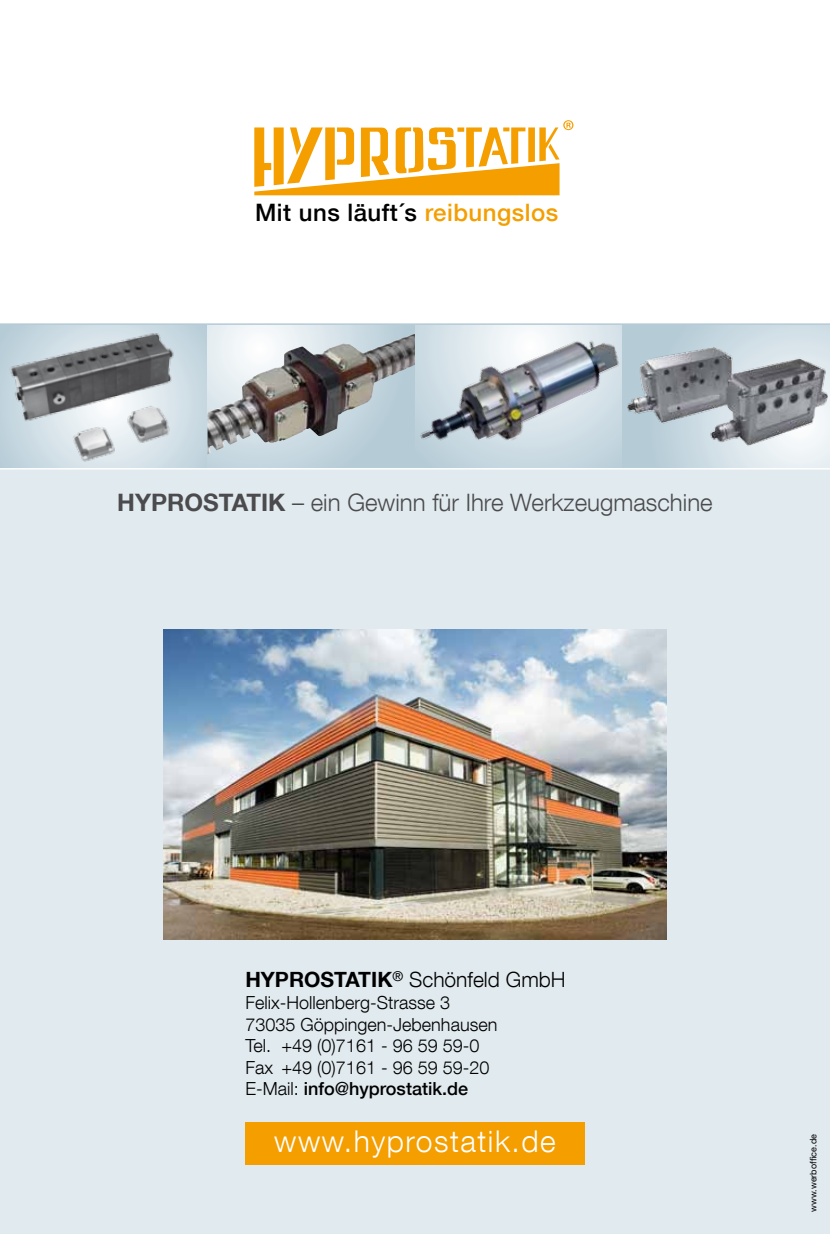
<style>
.page{position:relative;width:830px;height:1234px;background:#fff}
.page>*{position:absolute;margin:0;border:0;box-sizing:border-box;transform-origin:0 0}
.t1{font:300 30px "Helvetica Neue LT Com";letter-spacing:.05em;color:#fff}
.t2{font:300 24px "Helvetica Neue LT Com";color:#4b4b4d}
.t3{font:500 24px "Helvetica Neue LT Com";letter-spacing:.02em;color:#000}
.t4{font:700 24px "Helvetica Neue LT Com";color:#4b4b4d}
.t5{font:300 21px "Helvetica Neue LT Com";color:#000}
.t6{font:300 18px/21.6px "Helvetica Neue LT Com";color:#000}
.t7{font:9px "Helvetica Neue LT Com";color:#000}
.s1{color:#f49e00}
.s2{font-weight:700}
.s3{font-weight:500}
</style>
<div class="page">
<div style="left:0;top:468px;width:829px;height:765px;background:#e1eaef"></div>
<img style="left:0;top:325px;width:207px;height:143px">
<img style="left:415px;top:325px;width:207px;height:143px">
<svg style="left:207px;top:325px;width:208px;height:143px"></svg>
<img style="left:207px;top:334px;width:208px;height:120px">
<div style="left:622px;top:324px;width:207px;height:144px;background:linear-gradient(to right,#b0c7d3,#d6e3e9)"></div>
<img style="left:624px;top:335px;width:204px;height:133px">
<div style="left:245px;top:1121px;width:339px;height:43px;background:#f49e00"></div>
<img style="left:163px;top:629px;width:503px;height:309px">
<svg style="left:254px;top:120px;width:319px;height:75px"></svg>
<hr style="left:0;top:468px;width:829px;height:1px;background:#fff">
<hr style="left:0;top:323px;width:829px;height:2px;background:#b5cbd6">
<h2 class="t3" style="left:255px;top:198px;width:304px">Mit uns läuft´s <span class="s1">reibungslos</span></h2>
<h2 class="t4" style="left:117px;top:487px;width:34px">HYPROSTATIK</h2>
<h2 class="t2" style="left:292px;top:487px;width:422px">– ein Gewinn für Ihre Werkzeugmaschine</h2>
<p class="t5" style="left:245px;top:966px;width:322px"><span class="s2">HYPROSTATIK</span><sup>®</sup> Schönfeld GmbH</p>
<p class="t6" style="left:245px;top:991px;width:253px">Felix-Hollenberg-Strasse 3<br>73035 Göppingen-Jebenhausen<br>Tel. +49 (0)7161 - 96 59 59-0<br>Fax +49 (0)7161 - 96 59 59-20<br>E-Mail: <span class="s3">info@hyprostatik.de</span></p>
<h1 class="t1" style="left:274px;top:1122px;width:283px">www.hyprostatik.de</h1>
<p class="t7" style="left:807px;top:1211px;width:79px;rotate:-90deg">www.werboffice.de</p>
</div>
